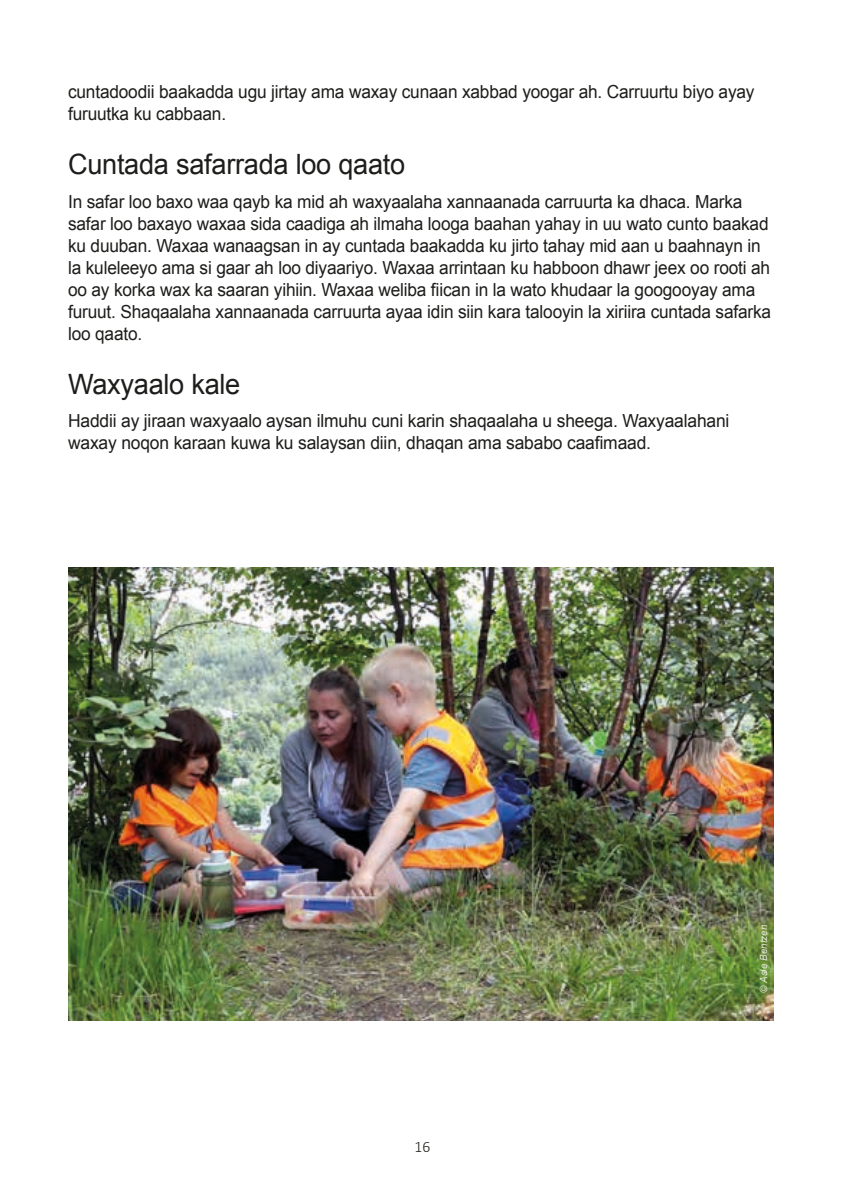
<style>
.page{position:relative;width:842px;height:1191px;background:#fff}
.page>*{position:absolute;margin:0;border:0;box-sizing:border-box;transform-origin:0 0}
.t1{font:28px "Arial";letter-spacing:-.01em;color:#1d1d1b}
.t2{font:18px/22px "Arial";letter-spacing:-.01em;color:#1d1d1b;scale:.96 1}
.t3{font:18px/22px "Arial";letter-spacing:-.01em;color:#1d1d1b}
.t4{font:300 16px "Calibri";color:#1d1d1b}
.t5{font:italic 10px "Arial";letter-spacing:.01em;color:#fff}
</style>
<div class="page">
<img style="left:68px;top:567px;width:706px;height:453px">
<hr style="left:841px;top:0;width:1px;height:283px;background:#8d9024">
<p class="t2" style="left:68px;top:81px;width:717px">cuntadoodii baakadda ugu jirtay ama waxay cunaan xabbad yoogar ah. Carruurtu biyo ayay furuutka ku cabbaan.</p>
<h1 class="t1" style="left:68px;top:146px;width:339px">Cuntada safarrada loo qaato</h1>
<p class="t2" style="left:68px;top:190px;width:734px">In safar loo baxo waa qayb ka mid ah waxyaalaha xannaanada carruurta ka dhaca. Marka safar loo baxayo waxaa sida caadiga ah ilmaha looga baahan yahay in uu wato cunto baakad ku duuban. Waxaa wanaagsan in ay cuntada baakadda ku jirto tahay mid aan u baahnayn in la kuleleeyo ama si gaar ah loo diyaariyo. Waxaa arrintaan ku habboon dhawr jeex oo rooti ah oo ay korka wax ka saaran yihiin. Waxaa weliba fiican in la wato khudaar la googooyay ama furuut. Shaqaalaha xannaanada carruurta ayaa idin siin kara talooyin la xiriira cuntada safarka loo qaato.</p>
<h1 class="t1" style="left:68px;top:365px;width:174px">Waxyaalo kale</h1>
<p class="t3" style="left:68px;top:410px;width:663px">Haddii ay jiraan waxyaalo aysan ilmuhu cuni karin shaqaalaha u sheega. Waxyaalahani waxay noqon karaan kuwa ku salaysan diin, dhaqan ama sababo caafimaad.</p>
<p class="t4" style="left:415px;top:1136px;width:17px">16</p>
<p class="t5" style="left:757px;top:992px;width:69px;rotate:-90deg">© Asle Bentzen</p>
</div>
